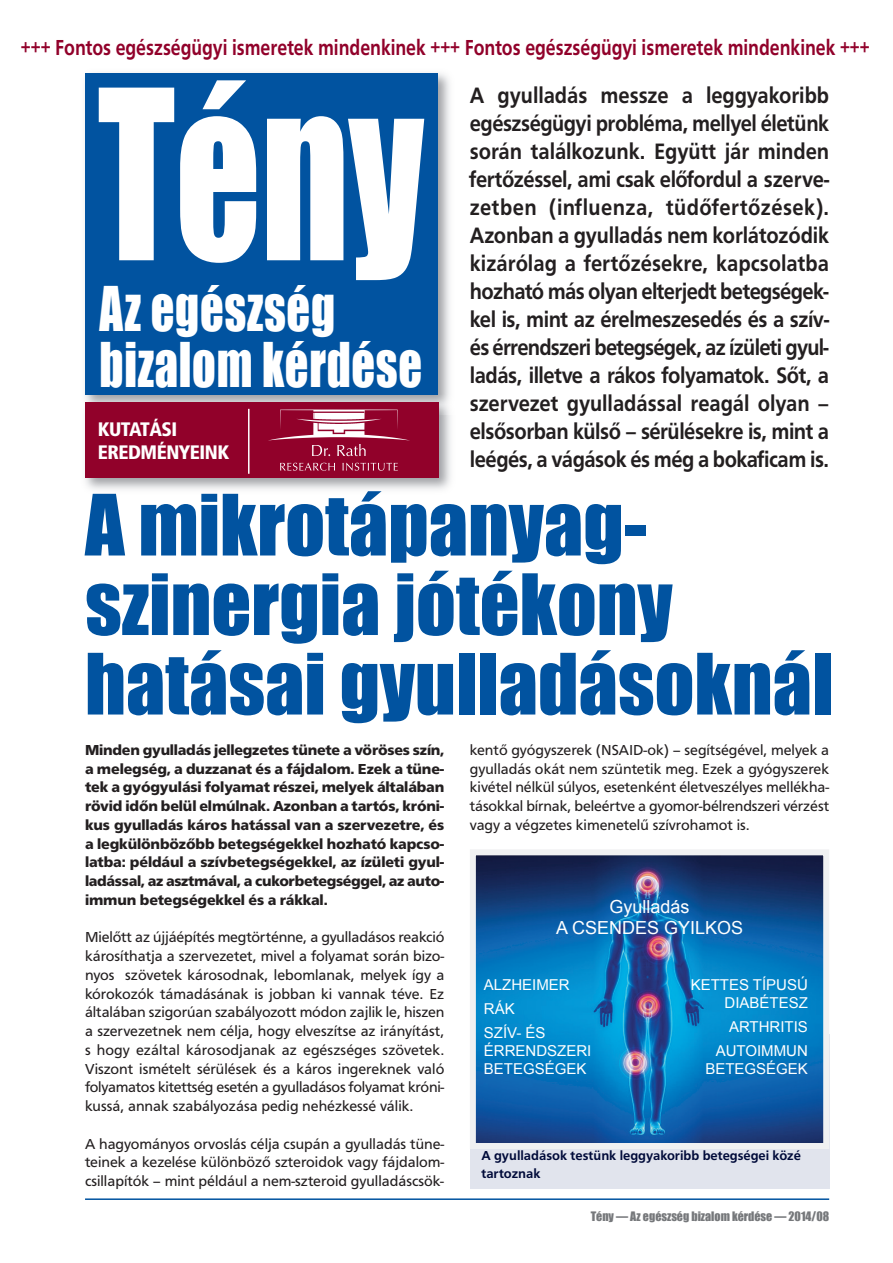
<style>
.page{position:relative;width:893px;height:1263px;background:#fff}
.page>*{position:absolute;margin:0;border:0;box-sizing:border-box;transform-origin:0 0}
.t1{font:218.4px "Impact";color:#fff;scale:.77 1}
.t2{font:78px/79.5px "Impact";color:#0153a0}
.t3{font:56.55px/55.5px "Impact";letter-spacing:.015em;color:#fff;scale:.82 1}
.t4{font:500 23.1px/27.9px "F015 TCE";letter-spacing:-.025em;color:#231f20;text-align:justify;scale:.91 1}
.t5{font:500 22.5px "F015 TCE";color:#91012a;scale:.82 1}
.t6{font:900 condensed 19.5px/22.5px "Frutiger LT";letter-spacing:-.025em;color:#fff}
.t7{font:18px/21.6px "Arial";color:#fff;text-align:center}
.t8{font:15px/18.8px "F015 TCE";color:#231f20;text-align:justify}
.t9{font:700 15px/18.8px "F015 TCE";letter-spacing:-.02em;color:#231f20;text-align:justify}
.t10{font:15px/24.5px "Arial";color:#fff}
.t11{font:500 13.5px/18px "F015 TCE";color:#000a39}
.t12{font:12px "Impact";color:#76787b}
</style>
<div class="page">
<div style="left:470px;top:1034px;width:359px;height:155px;background:#e1e4ed"></div>
<img style="left:85px;top:73px;width:366px;height:417px">
<div style="left:85px;top:74px;width:353px;height:321px;background:#0153a0"></div>
<hr style="left:85px;top:1198px;width:744px;height:2px;background:#0153a0">
<img style="left:477px;top:856px;width:345px;height:286px">
<div style="left:470px;top:849px;width:359px;height:300px;border:6px solid #f0f1f2"></div>
<img style="left:92px;top:491px;width:290px;height:7px">
<div style="left:85px;top:402px;width:353px;height:76px;background:#91012a"></div>
<svg style="left:280px;top:463px;width:55px;height:8px"></svg>
<svg style="left:343px;top:463px;width:55px;height:8px"></svg>
<svg style="left:268px;top:409px;width:142px;height:47px"></svg>
<img style="left:314px;top:413px;width:50px;height:6px">
<img style="left:319px;top:423px;width:45px;height:10px">
<hr style="left:248px;top:409px;width:2px;height:65px;background:#fff">
<h3 class="t5" style="left:21px;top:34px;width:1037px">+++ Fontos egészségügyi ismeretek mindenkinek +++ Fontos egészségügyi ismeretek mindenkinek +++</h3>
<p class="t4" style="left:470px;top:81px;width:396px">A gyulladás messze a leggyakoribb egészségügyi probléma, mellyel életünk során találkozunk. Együtt jár minden fertőzéssel, ami csak előfordul a szerve&shy;zetben (influenza, tüdőfertőzések).<br>Azonban a gyulladás nem korlátozódik kizárólag a fertőzésekre, kapcsolatba hozható más olyan elterjedt betegségek&shy;kel is, mint az érelmeszesedés és a szív&shy;és érrendszeri betegségek, az ízületi gyul&shy;ladás, illetve a rákos folyamatok. Sőt, a szervezet gyulladással reagál olyan – elsősorban külső – sérülésekre is, mint a leégés, a vágások és még a bokaficam is.</p>
<h1 class="t1" style="left:98px;top:40px;width:425px">Tény</h1>
<h3 class="t3" style="left:100px;top:281px;width:395px">Az egészség bizalom kérdése</h3>
<h3 class="t6" style="left:98px;top:420px;width:133px">KUTATÁSI<br>EREDMÉNYEINK</h3>
<h2 class="t2" style="left:85px;top:485px;width:750px">A mikrotápanyag&shy;szinergia jótékony hatásai gyulladásoknál</h2>
<p class="t9" style="left:85px;top:740px;width:361px">Minden gyulladás jellegzetes tünete a vöröses szín, a melegség, a duzzanat és a fájdalom. Ezek a tüne&shy;tek a gyógyulási folyamat részei, melyek általában rövid időn belül elmúlnak. Azonban a tartós, króni&shy;kus gyulladás káros hatással van a szervezetre, és a legkülönbözőbb betegségekkel hozható kapcso&shy;latba: például a szívbetegségekkel, az ízületi gyul&shy;ladással, az asztmával, a cukorbetegséggel, az auto&shy;immun betegségekkel és a rákkal.</p>
<p class="t8" style="left:85px;top:928px;width:361px">Mielőtt az újjáépítés megtörténne, a gyulladásos reakció károsíthatja a szervezetet, mivel a folyamat során bizo&shy;nyos szövetek károsodnak, lebomlanak, melyek így a kórokozók támadásának is jobban ki vannak téve. Ez általában szigorúan szabályozott módon zajlik le, hiszen a szervezetnek nem célja, hogy elveszítse az irányítást, s hogy ezáltal károsodjanak az egészséges szövetek.<br>Viszont ismételt sérülések és a káros ingereknek való folyamatos kitettség esetén a gyulladásos folyamat króni&shy;kussá, annak szabályozása pedig nehézkessé válik.</p>
<p class="t8" style="left:85px;top:1134px;width:361px">A hagyományos orvoslás célja csupán a gyulladás tüne&shy;teinek a kezelése különböző szteroidok vagy fájdalom&shy;csillapítók – mint például a nem-szteroid gyulladáscsök-</p>
<p class="t8" style="left:470px;top:740px;width:361px">kentő gyógyszerek (NSAID-ok) – segítségével, melyek a gyulladás okát nem szüntetik meg. Ezek a gyógyszerek kivétel nélkül súlyos, esetenként életveszélyes mellékha&shy;tásokkal bírnak, beleértve a gyomor-bélrendszeri vérzést vagy a végzetes kimenetelű szívrohamot is.</p>
<p class="t7" style="left:556px;top:896px;width:189px">GYULLADÁS<br>A CSENDES GYILKOS</p>
<p class="t10" style="left:484px;top:972px;width:87px">ALZHEIMER<br>RÁK<br>SZÍV- ÉS</p>
<p class="t10" style="left:484px;top:1042px;width:109px;line-height:18px">ÉRRENDSZERI<br>BETEGSÉGEK</p>
<p class="t10" style="left:691px;top:975px;width:119px;line-height:18px;text-align:right">KETTES TÍPUSÚ<br>DIABÉTESZ</p>
<p class="t10" style="left:716px;top:1014px;width:94px;text-align:right">ARTHRITIS<br>AUTOIMMUN</p>
<p class="t10" style="left:705px;top:1057px;width:104px">BETEGSÉGEK</p>
<p class="t11" style="left:481px;top:1146px;width:321px">A gyulladások testünk leggyakoribb betegségei közé tartoznak</p>
<p class="t12" style="left:591px;top:1209px;width:240px">Tény — Az egészség bizalom kérdése — 2014/08</p>
</div>
